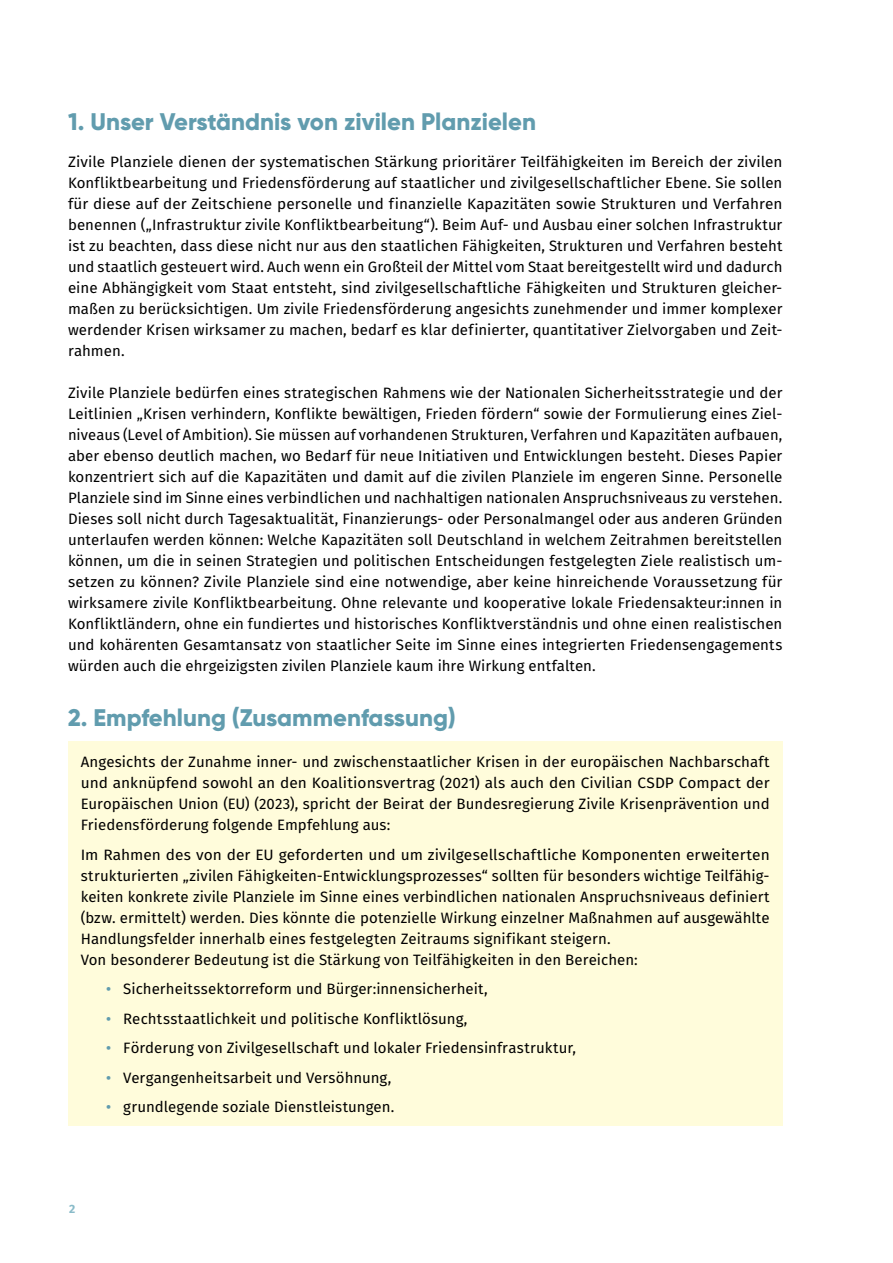
<style>
.page{position:relative;width:893px;height:1263px;background:#fff}
.page>*{position:absolute;margin:0;border:0;box-sizing:border-box;transform-origin:0 0}
.Inhaltsseiten_H2_Headline_16_20_pt{font:800 24px "Gilroy";color:#619cae}
.Inhaltsseiten_p_Fließtext{font:15px/21px "Fira Sans";color:#000;text-align:justify}
.Inhaltsseiten_Aufzählung_Punkt{font:15px "Fira Sans";letter-spacing:.005em;color:#000}
.t1{font:700 12px "Fira Sans";color:#89bbc9}
.s1{font-weight:500;color:#619cae}
</style>
<div class="page">
<div style="left:68px;top:741px;width:714px;height:385px;background:#fffcdb"></div>
<h3 class="Inhaltsseiten_H2_Headline_16_20_pt" style="left:68px;top:106px;width:469px">1. Unser Verständnis von zivilen Planzielen</h3>
<p class="Inhaltsseiten_p_Fließtext" style="left:68px;top:151px;width:716px;text-align:left">Zivile Planziele dienen der systematischen Stärkung prioritärer Teilfähigkeiten im Bereich der zivilen Konfliktbearbeitung und Friedensförderung auf staatlicher und zivilgesellschaftlicher Ebene. Sie sollen für diese auf der Zeitschiene personelle und finanzielle Kapazitäten sowie Strukturen und Verfahren benennen („Infrastruktur zivile Konfliktbearbeitung“). Beim Auf- und Ausbau einer solchen Infrastruktur ist zu beachten, dass diese nicht nur aus den staatlichen Fähigkeiten, Strukturen und Verfahren besteht und staatlich gesteuert wird. Auch wenn ein Großteil der Mittel vom Staat bereitgestellt wird und dadurch eine Abhängigkeit vom Staat entsteht, sind zivilgesellschaftliche Fähigkeiten und Strukturen gleicher&shy;maßen zu berücksichtigen. Um zivile Friedensförderung angesichts zunehmender und immer komplexer werdender Krisen wirksamer zu machen, bedarf es klar definierter, quantitativer Zielvorgaben und Zeit&shy;rahmen.</p>
<p class="Inhaltsseiten_p_Fließtext" style="left:68px;top:382px;width:716px">Zivile Planziele bedürfen eines strategischen Rahmens wie der Nationalen Sicherheitsstrategie und der Leitlinien „Krisen verhindern, Konflikte bewältigen, Frieden fördern“ sowie der Formulierung eines Ziel&shy;niveaus (Level of Ambition). Sie müssen auf vorhandenen Strukturen, Verfahren und Kapazitäten aufbauen, aber ebenso deutlich machen, wo Bedarf für neue Initiativen und Entwicklungen besteht. Dieses Papier konzentriert sich auf die Kapazitäten und damit auf die zivilen Planziele im engeren Sinne. Personelle Planziele sind im Sinne eines verbindlichen und nachhaltigen nationalen Anspruchsniveaus zu verstehen.<br>Dieses soll nicht durch Tagesaktualität, Finanzierungs- oder Personalmangel oder aus anderen Gründen unterlaufen werden können: Welche Kapazitäten soll Deutschland in welchem Zeitrahmen bereitstellen können, um die in seinen Strategien und politischen Entscheidungen festgelegten Ziele realistisch um&shy;setzen zu können? Zivile Planziele sind eine notwendige, aber keine hinreichende Voraussetzung für wirksamere zivile Konfliktbearbeitung. Ohne relevante und kooperative lokale Friedensakteur:innen in Konfliktländern, ohne ein fundiertes und historisches Konfliktverständnis und ohne einen realistischen und kohärenten Gesamtansatz von staatlicher Seite im Sinne eines integrierten Friedensengagements würden auch die ehrgeizigsten zivilen Planziele kaum ihre Wirkung entfalten.</p>
<h3 class="Inhaltsseiten_H2_Headline_16_20_pt" style="left:68px;top:703px;width:389px">2. Empfehlung (Zusammenfassung)</h3>
<p class="Inhaltsseiten_p_Fließtext" style="left:81px;top:751px;width:690px">Angesichts der Zunahme inner- und zwischenstaatlicher Krisen in der europäischen Nachbarschaft und anknüpfend sowohl an den Koalitionsvertrag (2021) als auch den Civilian CSDP Compact der Europäischen Union (EU) (2023), spricht der Beirat der Bundesregierung Zivile Krisenprävention und Friedensförderung folgende Empfehlung aus:</p>
<p class="Inhaltsseiten_p_Fließtext" style="left:81px;top:844px;width:690px">Im Rahmen des von der EU geforderten und um zivilgesellschaftliche Komponenten erweiterten strukturierten „zivilen Fähigkeiten-Entwicklungsprozesses“ sollten für besonders wichtige Teilfähig&shy;keiten konkrete zivile Planziele im Sinne eines verbindlichen nationalen Anspruchsniveaus definiert (bzw. ermittelt) werden. Dies könnte die potenzielle Wirkung einzelner Maßnahmen auf ausgewählte Handlungsfelder innerhalb eines festgelegten Zeitraums signifikant steigern.</p>
<p class="Inhaltsseiten_p_Fließtext" style="left:81px;top:949px;width:559px">Von besonderer Bedeutung ist die Stärkung von Teilfähigkeiten in den Bereichen:</p>
<p class="Inhaltsseiten_Aufzählung_Punkt" style="left:106px;top:978px;width:383px"><span class="s1">•</span> Sicherheitssektorreform und Bürger:innensicherheit,</p>
<p class="Inhaltsseiten_Aufzählung_Punkt" style="left:106px;top:1007px;width:363px"><span class="s1">•</span> Rechtsstaatlichkeit und politische Konfliktlösung,</p>
<p class="Inhaltsseiten_Aufzählung_Punkt" style="left:106px;top:1037px;width:471px"><span class="s1">•</span> Förderung von Zivilgesellschaft und lokaler Friedensinfrastruktur,</p>
<p class="Inhaltsseiten_Aufzählung_Punkt" style="left:106px;top:1066px;width:287px"><span class="s1">•</span> Vergangenheitsarbeit und Versöhnung,</p>
<p class="Inhaltsseiten_Aufzählung_Punkt" style="left:106px;top:1096px;width:290px"><span class="s1">•</span> grundlegende soziale Dienstleistungen.</p>
<p class="t1" style="left:69px;top:1198px;width:8px">2</p>
</div>
